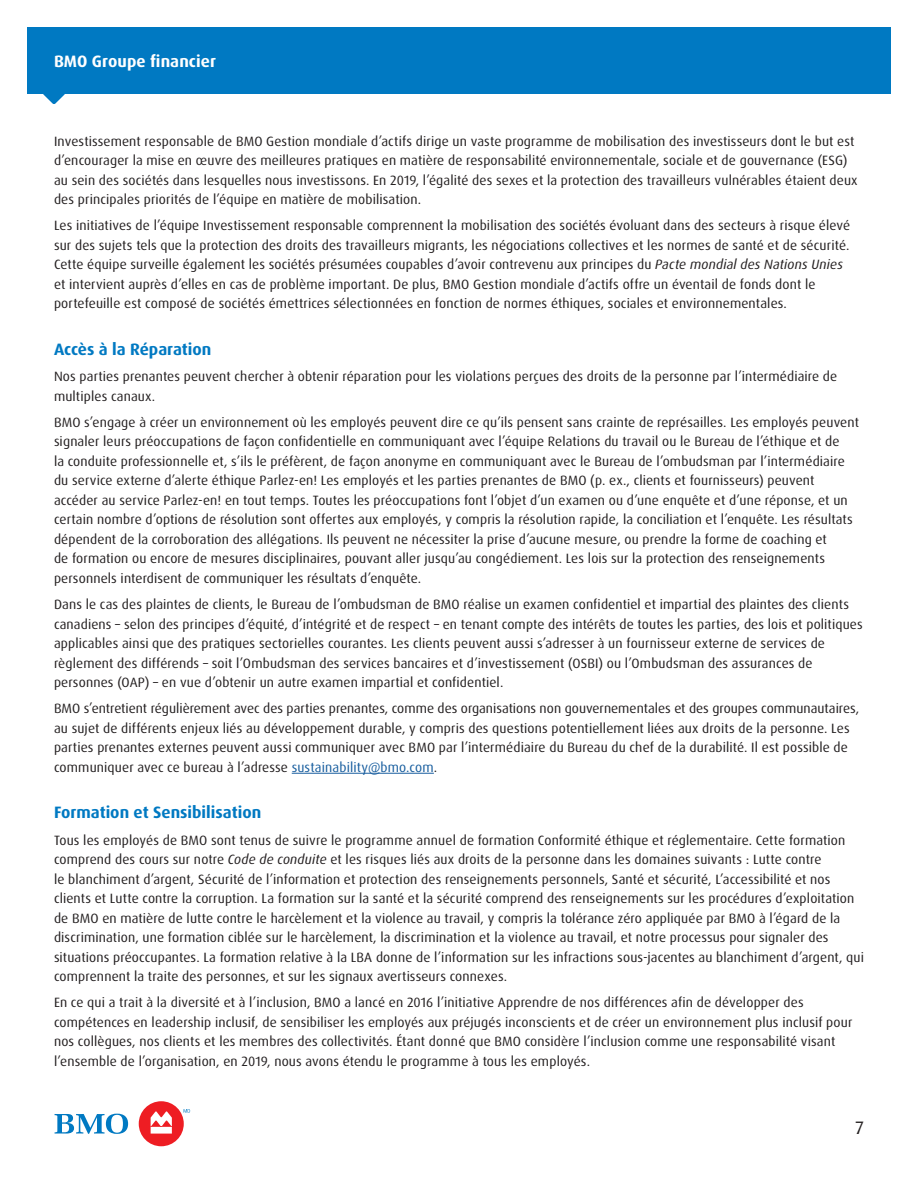
<style>
.page{position:relative;width:918px;height:1188px;background:#fff}
.page>*{position:absolute;margin:0;border:0;box-sizing:border-box;transform-origin:0 0}
.t1{font:18px "Dax Pro";color:#231f20}
.Paragraph_Headline-H{font:700 16.5px "Dax Pro";color:#0079c2}
.t2{font:700 16.5px "Dax Pro";letter-spacing:.005em;color:#fff}
.Body_Copy-P{font:13.5px/19.5px "Dax Pro";letter-spacing:.01em;color:#231f20}
.s1{font-style:italic}
.s2{color:#175d9e}
</style>
<div class="page">
<div style="left:27px;top:27px;width:864px;height:67px;background:#0079c2"></div>
<svg style="left:43px;top:94px;width:22px;height:10px"></svg>
<div style="left:139px;top:1101px;width:45px;height:45px;background:#ee1d23;border-radius:50%"></div>
<svg style="left:55px;top:1114px;width:73px;height:20px"></svg>
<svg style="left:184px;top:1109px;width:6px;height:4px"></svg>
<svg style="left:151px;top:1111px;width:21px;height:23px"></svg>
<hr style="left:292px;top:773px;width:142px;height:1px;background:#175d9e">
<p class="t2" style="left:54px;top:51px;width:163px">BMO Groupe financier</p>
<p class="Body_Copy-P" style="left:54px;top:131px;width:805px">Investissement responsable de BMO Gestion mondiale d’actifs dirige un vaste programme de mobilisation des investisseurs dont le but est d’encourager la mise en œuvre des meilleures pratiques en matière de responsabilité environnementale, sociale et de gouvernance (ESG) au sein des sociétés dans lesquelles nous investissons. En 2019, l’égalité des sexes et la protection des travailleurs vulnérables étaient deux des principales priorités de l’équipe en matière de mobilisation.</p>
<p class="Body_Copy-P" style="left:54px;top:216px;width:798px">Les initiatives de l’équipe Investissement responsable comprennent la mobilisation des sociétés évoluant dans des secteurs à risque élevé sur des sujets tels que la protection des droits des travailleurs migrants, les négociations collectives et les normes de santé et de sécurité.<br>Cette équipe surveille également les sociétés présumées coupables d’avoir contrevenu aux principes du <span class="s1">Pacte mondial des Nations Unies </span>et intervient auprès d’elles en cas de problème important. De plus, BMO Gestion mondiale d’actifs offre un éventail de fonds dont le portefeuille est composé de sociétés émettrices sélectionnées en fonction de normes éthiques, sociales et environnementales.</p>
<h2 class="Paragraph_Headline-H" style="left:54px;top:338px;width:159px">Accès à la Réparation</h2>
<p class="Body_Copy-P" style="left:54px;top:367px;width:785px">Nos parties prenantes peuvent chercher à obtenir réparation pour les violations perçues des droits de la personne par l’intermédiaire de multiples canaux.</p>
<p class="Body_Copy-P" style="left:54px;top:413px;width:807px">BMO s’engage à créer un environnement où les employés peuvent dire ce qu’ils pensent sans crainte de représailles. Les employés peuvent signaler leurs préoccupations de façon confidentielle en communiquant avec l’équipe Relations du travail ou le Bureau de l’éthique et de<br>la conduite professionnelle et, s’ils le préfèrent, de façon anonyme en communiquant avec le Bureau de l’ombudsman par l’intermédiaire du service externe d’alerte éthique Parlez-en! Les employés et les parties prenantes de BMO (p. ex., clients et fournisseurs) peuvent accéder au service Parlez-en! en tout temps. Toutes les préoccupations font l’objet d’un examen ou d’une enquête et d’une réponse, et un certain nombre d’options de résolution sont offertes aux employés, y compris la résolution rapide, la conciliation et l’enquête. Les résultats dépendent de la corroboration des allégations. Ils peuvent ne nécessiter la prise d’aucune mesure, ou prendre la forme de coaching et<br>de formation ou encore de mesures disciplinaires, pouvant aller jusqu’au congédiement. Les lois sur la protection des renseignements personnels interdisent de communiquer les résultats d’enquête.</p>
<p class="Body_Copy-P" style="left:54px;top:595px;width:810px">Dans le cas des plaintes de clients, le Bureau de l’ombudsman de BMO réalise un examen confidentiel et impartial des plaintes des clients canadiens – selon des principes d’équité, d’intégrité et de respect – en tenant compte des intérêts de toutes les parties, des lois et politiques applicables ainsi que des pratiques sectorielles courantes. Les clients peuvent aussi s’adresser à un fournisseur externe de services de règlement des différends – soit l’Ombudsman des services bancaires et d’investissement (OSBI) ou l’Ombudsman des assurances de personnes (OAP) – en vue d’obtenir un autre examen impartial et confidentiel.</p>
<p class="Body_Copy-P" style="left:54px;top:699px;width:807px">BMO s’entretient régulièrement avec des parties prenantes, comme des organisations non gouvernementales et des groupes communautaires, au sujet de différents enjeux liés au développement durable, y compris des questions potentiellement liées aux droits de la personne. Les parties prenantes externes peuvent aussi communiquer avec BMO par l’intermédiaire du Bureau du chef de la durabilité. Il est possible de communiquer avec ce bureau à l’adresse <span class="s2">sustainability@bmo.com</span>.</p>
<h2 class="Paragraph_Headline-H" style="left:54px;top:802px;width:209px">Formation et Sensibilisation</h2>
<p class="Body_Copy-P" style="left:54px;top:830px;width:812px">Tous les employés de BMO sont tenus de suivre le programme annuel de formation Conformité éthique et réglementaire. Cette formation comprend des cours sur notre <span class="s1">Code de conduite</span> et les risques liés aux droits de la personne dans les domaines suivants : Lutte contre<br>le blanchiment d’argent, Sécurité de l’information et protection des renseignements personnels, Santé et sécurité, L’accessibilité et nos clients et Lutte contre la corruption. La formation sur la santé et la sécurité comprend des renseignements sur les procédures d’exploitation de BMO en matière de lutte contre le harcèlement et la violence au travail, y compris la tolérance zéro appliquée par BMO à l’égard de la discrimination, une formation ciblée sur le harcèlement, la discrimination et la violence au travail, et notre processus pour signaler des situations préoccupantes. La formation relative à la LBA donne de l’information sur les infractions sous-jacentes au blanchiment d’argent, qui comprennent la traite des personnes, et sur les signaux avertisseurs connexes.</p>
<p class="Body_Copy-P" style="left:54px;top:993px;width:800px">En ce qui a trait à la diversité et à l’inclusion, BMO a lancé en 2016 l’initiative Apprendre de nos différences afin de développer des compétences en leadership inclusif, de sensibiliser les employés aux préjugés inconscients et de créer un environnement plus inclusif pour nos collègues, nos clients et les membres des collectivités. Étant donné que BMO considère l’inclusion comme une responsabilité visant l’ensemble de l’organisation, en 2019, nous avons étendu le programme à tous les employés.</p>
<h1 class="t1" style="left:856px;top:1116px;width:10px">7</h1>
</div>
